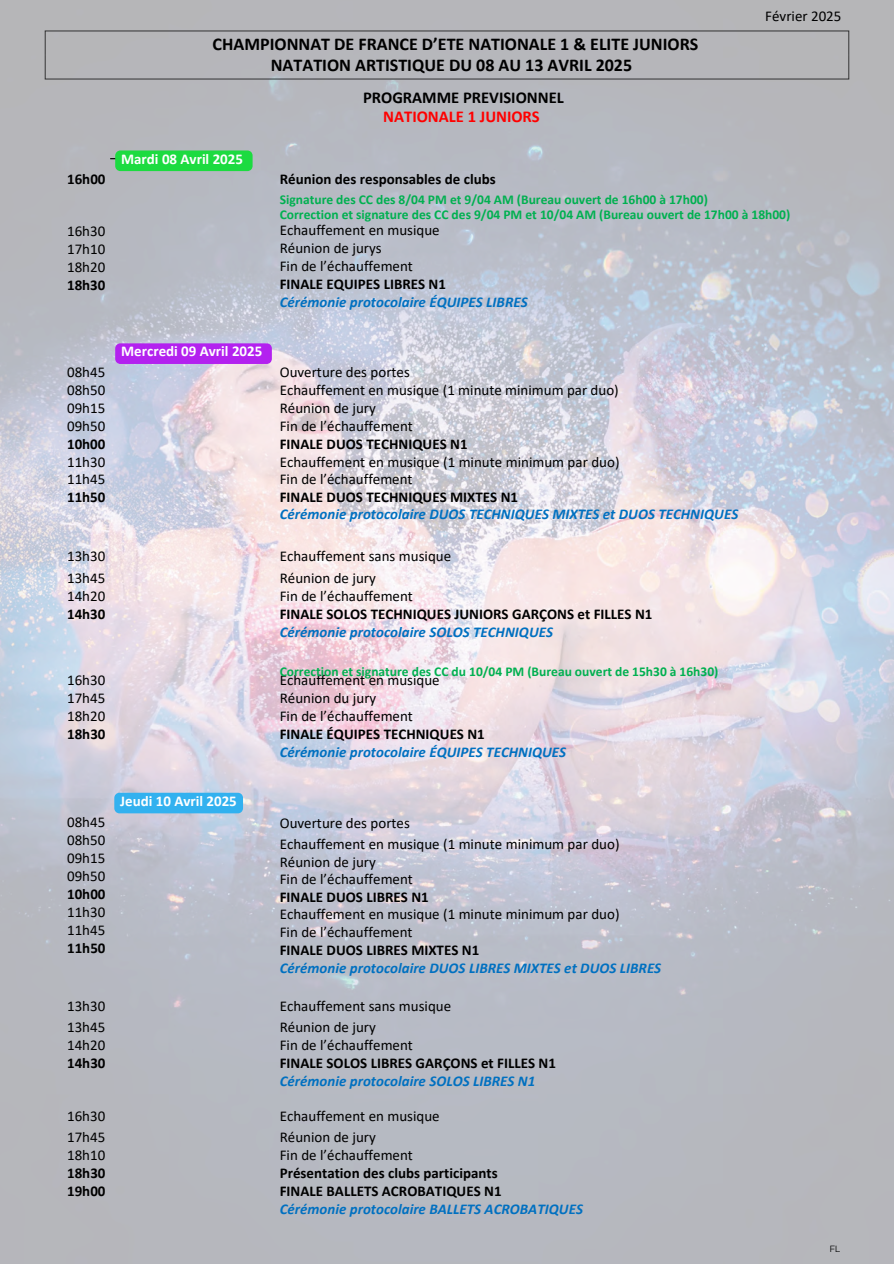
<style>
.page{position:relative;width:894px;height:1264px;background:#fff}
.page>*{position:absolute;margin:0;border:0;box-sizing:border-box;transform-origin:0 0}
.t1{font:700 18px/21.3px "Calibri";color:#000;text-align:center}
.t2{font:700 16.5px/19.2px "Calibri";color:#000;text-align:center}
.t3{font:15px/18px "Calibri";color:#000}
.t4{font:700 15px/18px "Calibri";color:#000}
.t5{font:700 15px "Calibri";color:#fff}
.t6{font:700 13.5px/15.8px "Calibri";color:#00b050}
.t7{font:9px "Montserrat";color:#000}
.s1{color:#f00}
.s2{font-weight:700}
.s3{font-weight:700;font-style:italic;color:#0070c0}
.s4{font-weight:400}
.s5{font-style:italic;color:#0070c0}
</style>
<div class="page">
<img style="left:0;top:0;width:893px;height:1263px">
<div style="left:38px;top:23px;width:817px;height:63px;background:#b6b6ba"></div>
<div style="left:114px;top:792px;width:129px;height:21px;background:#32b1ef"></div>
<div style="left:115px;top:150px;width:137px;height:21px;background:#1cdb40"></div>
<div style="left:115px;top:343px;width:157px;height:21px;background:#b321ef"></div>
<p class="t1" style="left:212px;top:35px;width:487px">CHAMPIONNAT DE FRANCE D’ETE NATIONALE 1 &amp; ELITE JUNIORS<br>NATATION ARTISTIQUE DU 08 AU 13 AVRIL 2025</p>
<p class="t2" style="left:363px;top:89px;width:202px">PROGRAMME PREVISIONNEL<br><span class="s1">NATIONALE 1 JUNIORS</span></p>
<h3 class="t5" style="left:121px;top:152px;width:123px">Mardi 08 Avril 2025</h3>
<p class="t3" style="left:765px;top:8px;width:78px">Février 2025</p>
<h3 class="t4" style="left:67px;top:172px;width:40px">16h00</h3>
<h2 class="t4" style="left:280px;top:172px;width:217px">Réunion des responsables de clubs</h2>
<h2 class="t6" style="left:280px;top:192px;width:512px">Signature des CC des 8/04 PM et 9/04 AM (Bureau ouvert de 16h00 à 17h00)<br>Correction et signature des CC des 9/04 PM et 10/04 AM (Bureau ouvert de 17h00 à 18h00)</h2>
<h2 class="t3" style="left:280px;top:222px;width:249px">Echauffement en musique<br>Réunion de jurys<br>Fin de l’échauffement<br><span class="s2">FINALE EQUIPES LIBRES N1<br></span><span class="s3">Cérémonie protocolaire ÉQUIPES LIBRES</span></h2>
<h2 class="t3" style="left:67px;top:223px;width:40px;text-align:justify">16h30<br>17h10<br>18h20<br><span class="s2">18h30</span></h2>
<h3 class="t3" style="left:67px;top:364px;width:40px;text-align:justify">08h45<br>08h50<br>09h15<br>09h50<br><span class="s2">10h00</span></h3>
<h3 class="t3" style="left:67px;top:455px;width:40px;line-height:17.4px;text-align:justify">11h30<br>11h45<br><span class="s2">11h50</span></h3>
<p class="t5" style="left:121px;top:345px;width:142px">Mercredi 09 Avril 2025</p>
<h3 class="t3" style="left:67px;top:547px;width:40px;line-height:21.3px">13h30<br>13h45</h3>
<h3 class="t3" style="left:67px;top:588px;width:40px">14h20</h3>
<h3 class="t4" style="left:67px;top:606px;width:40px">14h30</h3>
<p class="t3" style="left:67px;top:672px;width:40px;text-align:justify">16h30<br>17h45<br>18h20<br><span class="s2">18h30</span></p>
<h1 class="t3" style="left:67px;top:814px;width:40px;text-align:justify">08h45<br>08h50<br>09h15<br>09h50<br><span class="s2">10h00<br></span>11h30<br>11h45<br><span class="s2">11h50</span></h1>
<h3 class="t5" style="left:120px;top:794px;width:118px">Jeudi 10 Avril 2025</h3>
<h1 class="t3" style="left:67px;top:996px;width:40px;line-height:21.3px">13h30<br>13h45</h1>
<h1 class="t3" style="left:67px;top:1037px;width:40px">14h20</h1>
<h2 class="t4" style="left:67px;top:1055px;width:40px">14h30</h2>
<p class="t3" style="left:67px;top:1106px;width:40px;line-height:21.3px">16h30<br>17h45</p>
<p class="t3" style="left:67px;top:1147px;width:40px">18h10</p>
<h2 class="t4" style="left:67px;top:1165px;width:40px">18h30<br>19h00</h2>
<h3 class="t3" style="left:280px;top:365px;width:460px">Ouverture des portes<br>Echauffement en musique (1 minute minimum par duo)<br>Réunion de jury<br>Fin de l’échauffement<br><span class="s2">FINALE DUOS TECHNIQUES N1<br></span>Echauffement en musique (1 minute minimum par duo)<br>Fin de l’échauffement<br><span class="s2">FINALE DUOS TECHNIQUES MIXTES N1<br></span><span class="s3">Cérémonie protocolaire DUOS TECHNIQUES MIXTES et DUOS TECHNIQUES</span></h3>
<h3 class="t3" style="left:280px;top:547px;width:173px;line-height:21.3px">Echauffement sans musique<br>Réunion de jury</h3>
<h3 class="t4" style="left:280px;top:588px;width:374px"><span class="s4">Fin de l’échauffement<br></span>FINALE SOLOS TECHNIQUES JUNIORS GARÇONS et FILLES N1<br><span class="s5">Cérémonie protocolaire SOLOS TECHNIQUES</span></h3>
<p class="t6" style="left:280px;top:665px;width:440px">Correction et signature des CC du 10/04 PM (Bureau ouvert de 15h30 à 16h30)</p>
<p class="t3" style="left:280px;top:672px;width:288px">Echauffement en musique<br>Réunion du jury<br>Fin de l’échauffement<br><span class="s2">FINALE ÉQUIPES TECHNIQUES N1<br></span><span class="s3">Cérémonie protocolaire ÉQUIPES TECHNIQUES</span></p>
<h3 class="t3" style="left:280px;top:813px;width:341px;line-height:21.3px">Ouverture des portes<br>Echauffement en musique (1 minute minimum par duo)</h3>
<h3 class="t3" style="left:280px;top:854px;width:383px;line-height:17.5px">Réunion de jury<br>Fin de l’échauffement<br><span class="s2">FINALE DUOS LIBRES N1<br></span>Echauffement en musique (1 minute minimum par duo)<br>Fin de l’échauffement<br><span class="s2">FINALE DUOS LIBRES MIXTES N1<br></span><span class="s3">Cérémonie protocolaire DUOS LIBRES MIXTES et DUOS LIBRES</span></h3>
<h3 class="t3" style="left:280px;top:996px;width:173px;line-height:21.3px">Echauffement sans musique<br>Réunion de jury</h3>
<h3 class="t4" style="left:280px;top:1037px;width:277px"><span class="s4">Fin de l’échauffement<br></span>FINALE SOLOS LIBRES GARÇONS et FILLES N1<br><span class="s5">Cérémonie protocolaire SOLOS LIBRES N1</span></h3>
<h2 class="t3" style="left:280px;top:1106px;width:161px;line-height:21.3px">Echauffement en musique<br>Réunion de jury</h2>
<h2 class="t4" style="left:280px;top:1147px;width:304px"><span class="s4">Fin de l’échauffement<br></span>Présentation des clubs participants<br>FINALE BALLETS ACROBATIQUES N1<br><span class="s5">Cérémonie protocolaire BALLETS ACROBATIQUES</span></h2>
<h3 class="t7" style="left:829px;top:1242px;width:12px">FL</h3>
</div>
